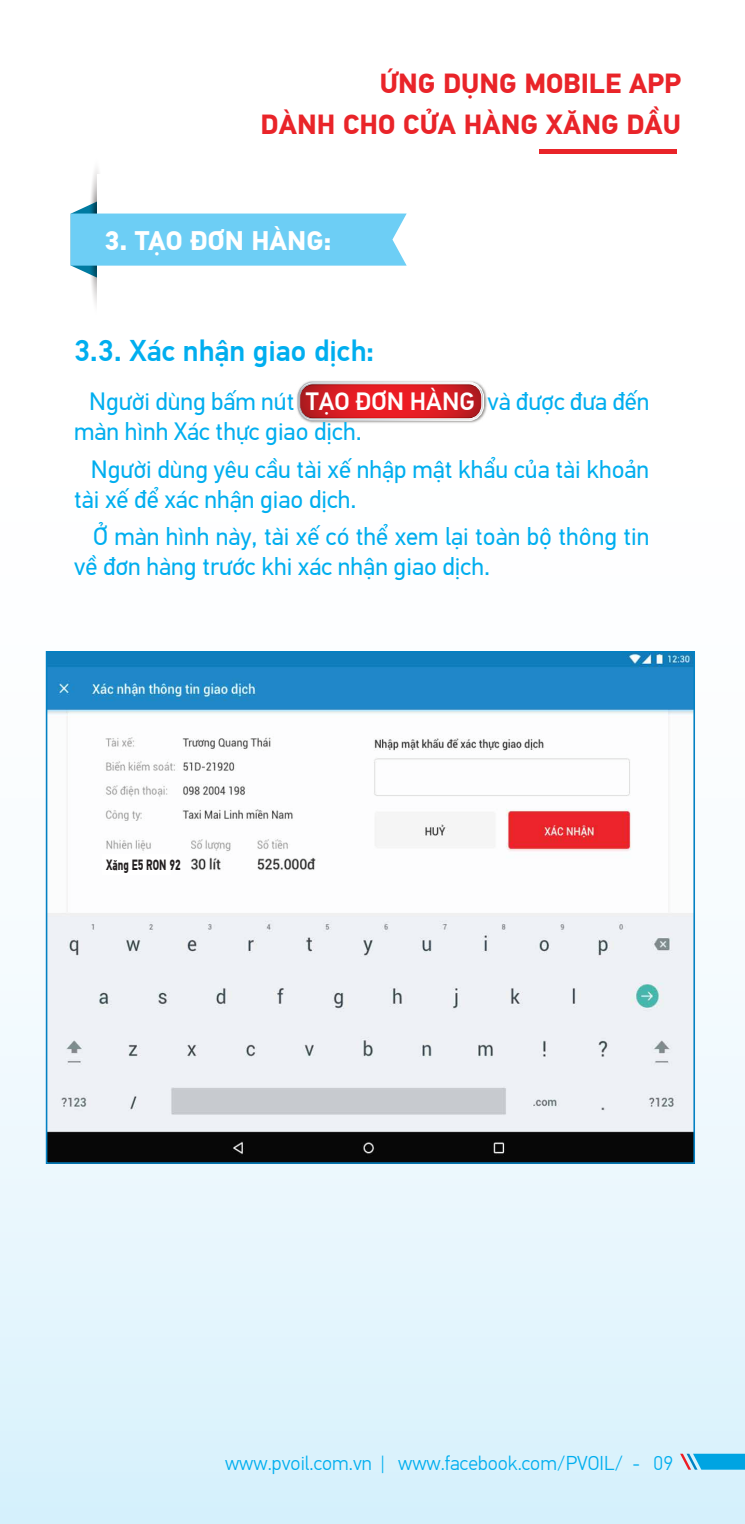
<style>
.page{position:relative;width:745px;height:1524px;background:#fff}
.page>*{position:absolute;margin:0;border:0;box-sizing:border-box;transform-origin:0 0}
.t1{font:500 30px "SVN PF Din Text Pro";color:#00aeef}
.t2{font:700 27.5px/41.5px "SVN PF Din Text Pro";color:#e92429;text-align:right}
.t3{font:700 26.75px "SVN PF Din Text Pro";color:#fff}
.t4{font:25px/30px "SVN PF Din Text Pro";color:#00aeef}
.t5{font:300 20px "SVN PF Din Text Pro";color:#00aeef}
.t6{font:700 14.75px "SVN PF Din Text Pro";color:#231f20;scale:.69 1}
.s1{font-weight:500;color:#fff}
</style>
<div class="page">
<div style="left:0;top:0;width:744px;height:1524px;background:linear-gradient(to bottom,#fff,#dff3fc)"></div>
<svg style="left:88px;top:155px;width:16px;height:163px"></svg>
<div style="left:97px;top:174px;width:46px;height:143px;background:#fff"></div>
<svg style="left:71px;top:199px;width:335px;height:81px"></svg>
<svg style="left:679px;top:1453px;width:65px;height:16px"></svg>
<img style="left:296px;top:380px;width:192px;height:45px">
<svg style="left:297px;top:382px;width:186px;height:39px"></svg>
<img style="left:49px;top:654px;width:642px;height:507px">
<div style="left:102px;top:855px;width:69px;height:20px;background:#fff"></div>
<div style="left:46px;top:651px;width:648px;height:513px;border:2px solid #0381c3"></div>
<hr style="left:538px;top:150px;width:138px;height:4px;background:#e92429">
<p class="t2" style="left:260px;top:62px;width:421px">ỨNG DỤNG MOBILE APP<br>DÀNH CHO CỬA HÀNG XĂNG DẦU</p>
<p class="t3" style="left:104px;top:221px;width:228px">3. TẠO ĐƠN HÀNG:</p>
<p class="t1" style="left:74px;top:328px;width:301px">3.3. Xác nhận giao dịch:</p>
<p class="t4" style="left:74px;top:385px;width:576px;text-indent:15px">Người dùng bấm nút <span class="s1">TẠO ĐƠN HÀNG</span> và được đưa đến màn hình Xác thực giao dịch.</p>
<p class="t4" style="left:74px;top:453px;width:576px;text-indent:17px">Người dùng yêu cầu tài xế nhập mật khẩu của tài khoản tài xế để xác nhận giao dịch.</p>
<p class="t4" style="left:74px;top:520px;width:576px;text-indent:19px">Ở màn hình này, tài xế có thể xem lại toàn bộ thông tin về đơn hàng trước khi xác nhận giao dịch.</p>
<p class="t6" style="left:106px;top:853px;width:109px">Xăng E5 RON 92</p>
<p class="t5" style="left:225px;top:1448px;width:449px">www.pvoil.com.vn | www.facebook.com/PVOIL/ - 09</p>
</div>
